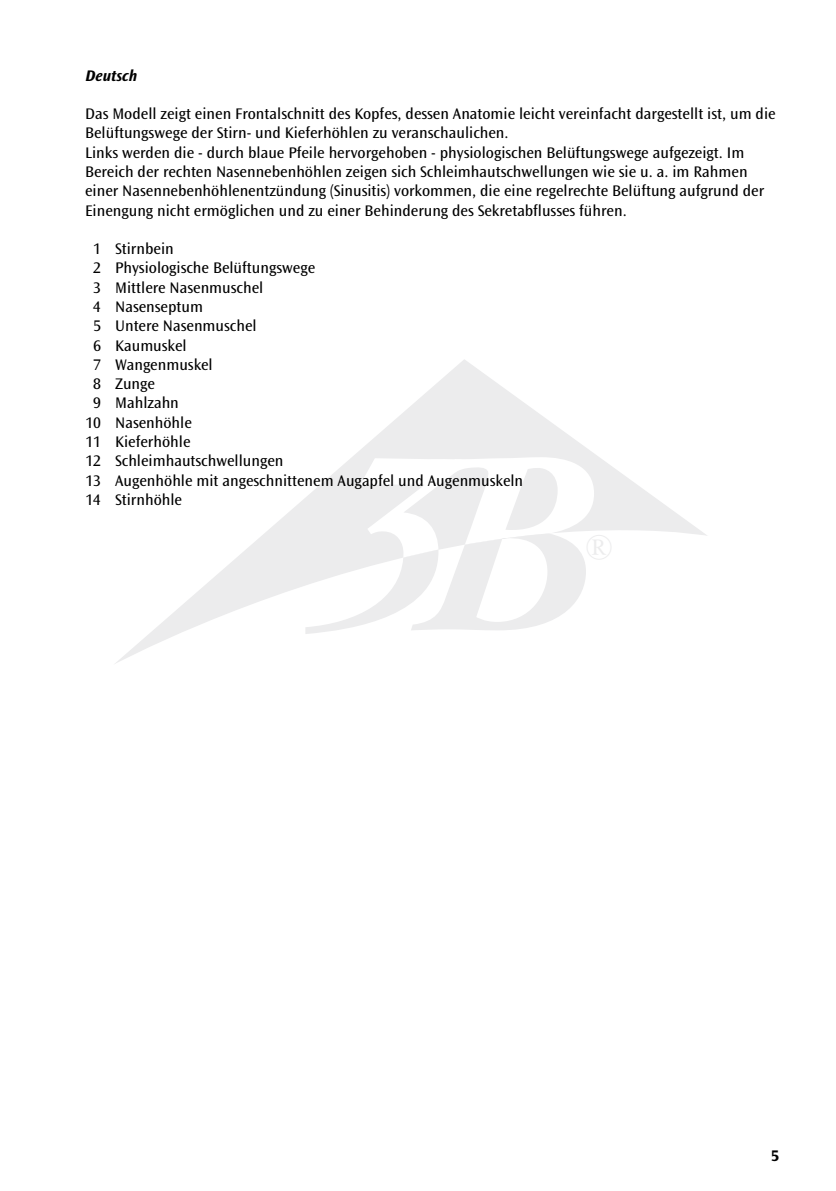
<style>
.page{position:relative;width:836px;height:1191px;background:#fff}
.page>*{position:absolute;margin:0;border:0;box-sizing:border-box;transform-origin:0 0}
.t1{font:16px/19.2px "Ocean Sans Std";color:#000}
.t2{font:italic 700 16px "Ocean Sans Std";color:#000}
.t3{font:700 16px "Ocean Sans Std";color:#000}
</style>
<div class="page">
<svg style="left:115px;top:359px;width:592px;height:305px"></svg>
<svg style="left:305px;top:457px;width:288px;height:177px"></svg>
<p class="t2" style="left:85px;top:66px;width:53px">Deutsch</p>
<p class="t1" style="left:85px;top:104px;width:691px">Das Modell zeigt einen Frontalschnitt des Kopfes, dessen Anatomie leicht vereinfacht dargestellt ist, um die Belüftungswege der Stirn- und Kieferhöhlen zu veranschaulichen.<br>Links werden die - durch blaue Pfeile hervorgehoben - physiologischen Belüftungswege aufgezeigt. Im Bereich der rechten Nasennebenhöhlen zeigen sich Schleimhautschwellungen wie sie u. a. im Rahmen einer Nasennebenhöhlenentzündung (Sinusitis) vorkommen, die eine regelrechte Belüftung aufgrund der Einengung nicht ermöglichen und zu einer Behinderung des Sekretabflusses führen.</p>
<p class="t1" style="left:93px;top:239px;width:82px">1 Stirnbein</p>
<p class="t1" style="left:93px;top:259px;width:223px">2 Physiologische Belüftungswege</p>
<p class="t1" style="left:93px;top:278px;width:171px">3 Mittlere Nasenmuschel</p>
<p class="t1" style="left:93px;top:297px;width:111px">4 Nasenseptum</p>
<p class="t1" style="left:93px;top:316px;width:165px">5 Untere Nasenmuschel</p>
<p class="t1" style="left:93px;top:336px;width:95px">6 Kaumuskel</p>
<p class="t1" style="left:93px;top:355px;width:121px">7 Wangenmuskel</p>
<p class="t1" style="left:93px;top:374px;width:63px">8 Zunge</p>
<p class="t1" style="left:93px;top:394px;width:87px">9 Mahlzahn</p>
<p class="t1" style="left:85px;top:413px;width:108px">10 Nasenhöhle</p>
<p class="t1" style="left:85px;top:432px;width:106px">11 Kieferhöhle</p>
<p class="t1" style="left:85px;top:451px;width:199px">12 Schleimhautschwellungen</p>
<p class="t1" style="left:85px;top:471px;width:439px">13 Augenhöhle mit angeschnittenem Augapfel und Augenmuskeln</p>
<p class="t1" style="left:85px;top:490px;width:98px">14 Stirnhöhle</p>
<p class="t3" style="left:770px;top:1146px;width:10px">5</p>
</div>
